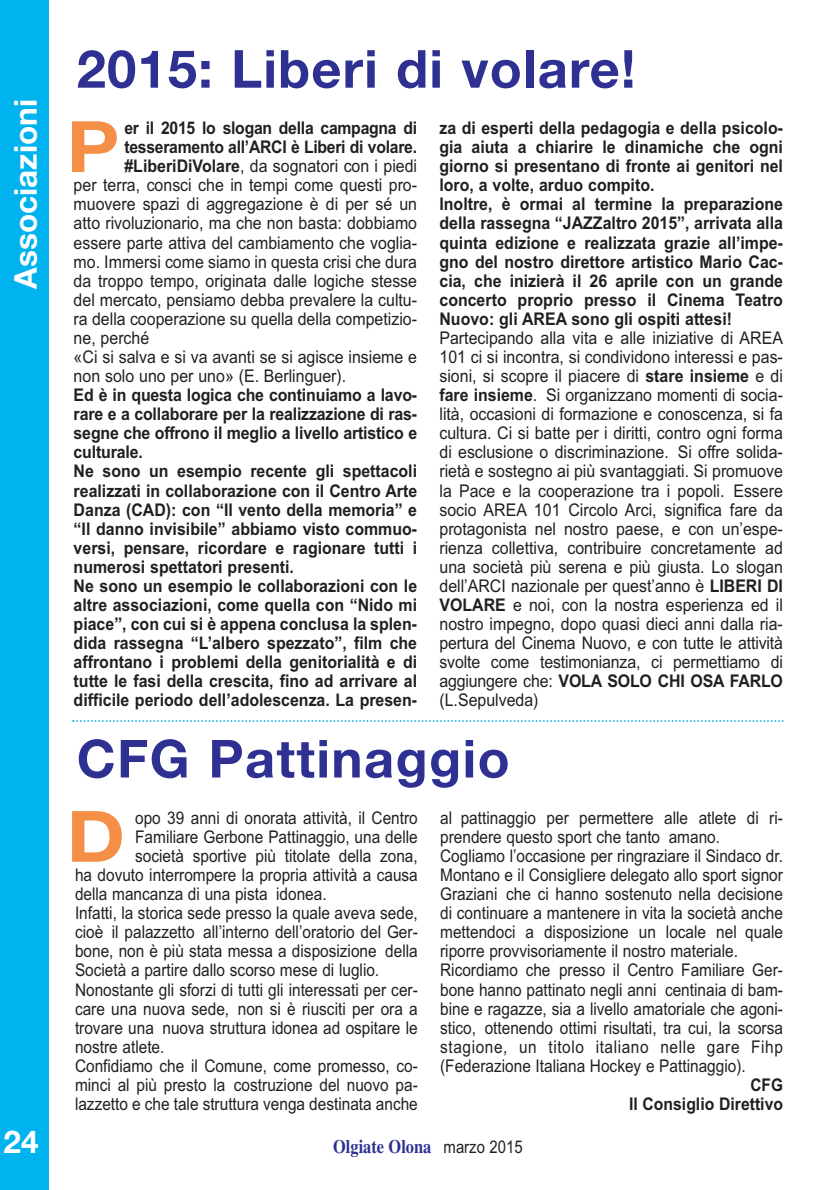
<style>
.page{position:relative;width:833px;height:1190px;background:#fff}
.page>*{position:absolute;margin:0;border:0;box-sizing:border-box;transform-origin:0 0}
.t1{font:700 70.88px "Helvetica Neue";color:#f68f46;scale:1.11 1}
.t2{font:700 52.5px "Helvetica Neue";letter-spacing:.02em;color:#2e3092}
.t3{font:700 31.5px "Helvetica Neue";color:#fff}
.t4{font:700 19.25px "Times";color:#2e3092;scale:.85 1}
.t5{font:17.5px/19.1px "Arial";color:#231f20;text-align:justify;scale:.91 1}
.t6{font:17.5px/19.1px "Arial";color:#231f20;scale:.88 1}
.t7{font:700 17.5px/19.1px "Arial";color:#231f20;scale:.91 1}
.t8{font:700 17.5px "Arial";color:#231f20;scale:.9 1}
.t9{font:700 17.5px/19.1px "Arial";color:#231f20;text-align:right;scale:.88 1}
.s1{font-weight:700}
.s2{font-family:"Arial";font-weight:400;font-size:17.5px;color:#231f20}
</style>
<div class="page">
<div style="left:0;top:0;width:49px;height:1190px;background:#00b3ef"></div>
<svg style="left:72px;top:720px;width:712px;height:2px"></svg>
<h3 class="t3" style="left:14px;top:289px;width:191px;rotate:-90deg">Associazioni</h3>
<h2 class="t2" style="left:77px;top:50px;width:560px">2015: Liberi di volare!</h2>
<p class="t8" style="left:124px;top:122px;width:327px">er il 2015 lo slogan della campagna di</p>
<p class="t8" style="left:124px;top:141px;width:327px">tesseramento all’ARCI è Liberi di volare.</p>
<p class="t5" style="left:124px;top:158px;width:323px"><span class="s1">#LiberiDiVolare</span>, da sognatori con i piedi</p>
<p class="t5" style="left:74px;top:177px;width:379px">per terra, consci che in tempi come questi pro-</p>
<p class="t5" style="left:74px;top:196px;width:379px">muovere spazi di aggregazione è di per sé un</p>
<p class="t5" style="left:74px;top:215px;width:379px">atto rivoluzionario, ma che non basta: dobbiamo</p>
<p class="t5" style="left:74px;top:235px;width:379px">essere parte attiva del cambiamento che voglia-</p>
<p class="t5" style="left:74px;top:254px;width:379px">mo. Immersi come siamo in questa crisi che dura</p>
<p class="t5" style="left:74px;top:273px;width:379px">da troppo tempo, originata dalle logiche stesse</p>
<p class="t5" style="left:74px;top:292px;width:379px">del mercato, pensiamo debba prevalere la cultu-</p>
<p class="t5" style="left:74px;top:311px;width:379px">ra della cooperazione su quella della competizio-</p>
<p class="t5" style="left:74px;top:330px;width:85px">ne, perché</p>
<p class="t5" style="left:74px;top:349px;width:379px">«Ci si salva e si va avanti se si agisce insieme e</p>
<p class="t5" style="left:74px;top:368px;width:301px">non solo uno per uno» (E. Berlinguer).</p>
<p class="t7" style="left:74px;top:387px;width:379px">Ed è in questa logica che continuiamo a lavo&shy;rare e a collaborare per la realizzazione di ras&shy;segne che offrono il meglio a livello artistico e culturale.<br>Ne sono un esempio recente gli spettacoli realizzati in collaborazione con il Centro Arte Danza (CAD): con “Il vento della memoria” e “Il danno invisibile” abbiamo visto commuo&shy;versi, pensare, ricordare e ragionare tutti i numerosi spettatori presenti.<br>Ne sono un esempio le collaborazioni con le altre associazioni, come quella con “Nido mi piace”, con cui si è appena conclusa la splen&shy;dida rassegna “L’albero spezzato”, film che affrontano i problemi della genitorialità e di tutte le fasi della crescita, fino ad arrivare al difficile periodo dell’adolescenza. La presen-</p>
<h1 class="t1" style="left:67px;top:121px;width:49px">P</h1>
<p class="t7" style="left:439px;top:120px;width:379px">za di esperti della pedagogia e della psicolo&shy;gia aiuta a chiarire le dinamiche che ogni giorno si presentano di fronte ai genitori nel loro, a volte, arduo compito.<br>Inoltre, è ormai al termine la preparazione della rassegna “JAZZaltro 2015”, arrivata alla quinta edizione e realizzata grazie all’impe&shy;gno del nostro direttore artistico Mario Cac&shy;cia, che inizierà il 26 aprile con un grande concerto proprio presso il Cinema Teatro Nuovo: gli AREA sono gli ospiti attesi!</p>
<p class="t5" style="left:439px;top:330px;width:379px">Partecipando alla vita e alle iniziative di AREA 101 ci si incontra, si condividono interessi e pas&shy;sioni, si scopre il piacere di <span class="s1">stare insieme</span> e di <span class="s1">fare insieme</span>. Si organizzano momenti di socia&shy;lità, occasioni di formazione e conoscenza, si fa cultura. Ci si batte per i diritti, contro ogni forma di esclusione o discriminazione. Si offre solida&shy;rietà e sostegno ai più svantaggiati. Si promuove la Pace e la cooperazione tra i popoli. Essere socio AREA 101 Circolo Arci, significa fare da protagonista nel nostro paese, e con un’espe&shy;rienza collettiva, contribuire concretamente ad una società più serena e più giusta. Lo slogan dell’ARCI nazionale per quest’anno è <span class="s1">LIBERI DI VOLARE</span> e noi, con la nostra esperienza ed il nostro impegno, dopo quasi dieci anni dalla ria&shy;pertura del Cinema Nuovo, e con tutte le attività svolte come testimonianza, ci permettiamo di aggiungere che: <span class="s1">VOLA SOLO CHI OSA FARLO </span>(L.Sepulveda)</p>
<h2 class="t2" style="left:77px;top:740px;width:434px">CFG Pattinaggio</h2>
<p class="t6" style="left:135px;top:810px;width:323px">opo 39 anni di onorata attività, il Centro</p>
<p class="t6" style="left:135px;top:829px;width:323px">Familiare Gerbone Pattinaggio, una delle</p>
<p class="t6" style="left:135px;top:848px;width:323px">società sportive più titolate della zona,</p>
<p class="t6" style="left:75px;top:867px;width:391px">ha dovuto interrompere la propria attività a causa</p>
<p class="t6" style="left:75px;top:886px;width:287px">della mancanza di una pista idonea.</p>
<p class="t6" style="left:75px;top:905px;width:391px">Infatti, la storica sede presso la quale aveva sede,</p>
<p class="t6" style="left:75px;top:924px;width:391px">cioè il palazzetto all’interno dell’oratorio del Ger-</p>
<p class="t6" style="left:75px;top:943px;width:391px">bone, non è più stata messa a disposizione della</p>
<p class="t6" style="left:75px;top:963px;width:347px">Società a partire dallo scorso mese di luglio.</p>
<p class="t6" style="left:75px;top:982px;width:391px">Nonostante gli sforzi di tutti gli interessati per cer-</p>
<p class="t6" style="left:75px;top:1001px;width:391px">care una nuova sede, non si è riusciti per ora a</p>
<p class="t6" style="left:75px;top:1020px;width:391px">trovare una nuova struttura idonea ad ospitare le</p>
<p class="t6" style="left:75px;top:1039px;width:103px">nostre atlete.</p>
<p class="t6" style="left:75px;top:1058px;width:391px">Confidiamo che il Comune, come promesso, co-</p>
<p class="t6" style="left:75px;top:1077px;width:391px">minci al più presto la costruzione del nuovo pa-</p>
<p class="t6" style="left:75px;top:1096px;width:391px">lazzetto e che tale struttura venga destinata anche</p>
<h1 class="t1" style="left:67px;top:811px;width:54px">D</h1>
<p class="t6" style="left:440px;top:810px;width:391px">al pattinaggio per permettere alle atlete di ri&shy;prendere questo sport che tanto amano.<br>Cogliamo l’occasione per ringraziare il Sindaco dr.<br>Montano e il Consigliere delegato allo sport signor Graziani che ci hanno sostenuto nella decisione di continuare a mantenere in vita la società anche mettendoci a disposizione un locale nel quale riporre provvisoriamente il nostro materiale.<br>Ricordiamo che presso il Centro Familiare Ger&shy;bone hanno pattinato negli anni centinaia di bam&shy;bine e ragazze, sia a livello amatoriale che agoni&shy;stico, ottenendo ottimi risultati, tra cui, la scorsa stagione, un titolo italiano nelle gare Fihp (Federazione Italiana Hockey e Pattinaggio).</p>
<p class="t9" style="left:629px;top:1077px;width:177px">CFG<br>Il Consiglio Direttivo</p>
<h3 class="t3" style="left:4px;top:1131px;width:37px">24</h3>
<p class="t4" style="left:333px;top:1140px;width:224px">Olgiate Olona <span class="s2">marzo 2015</span></p>
</div>
